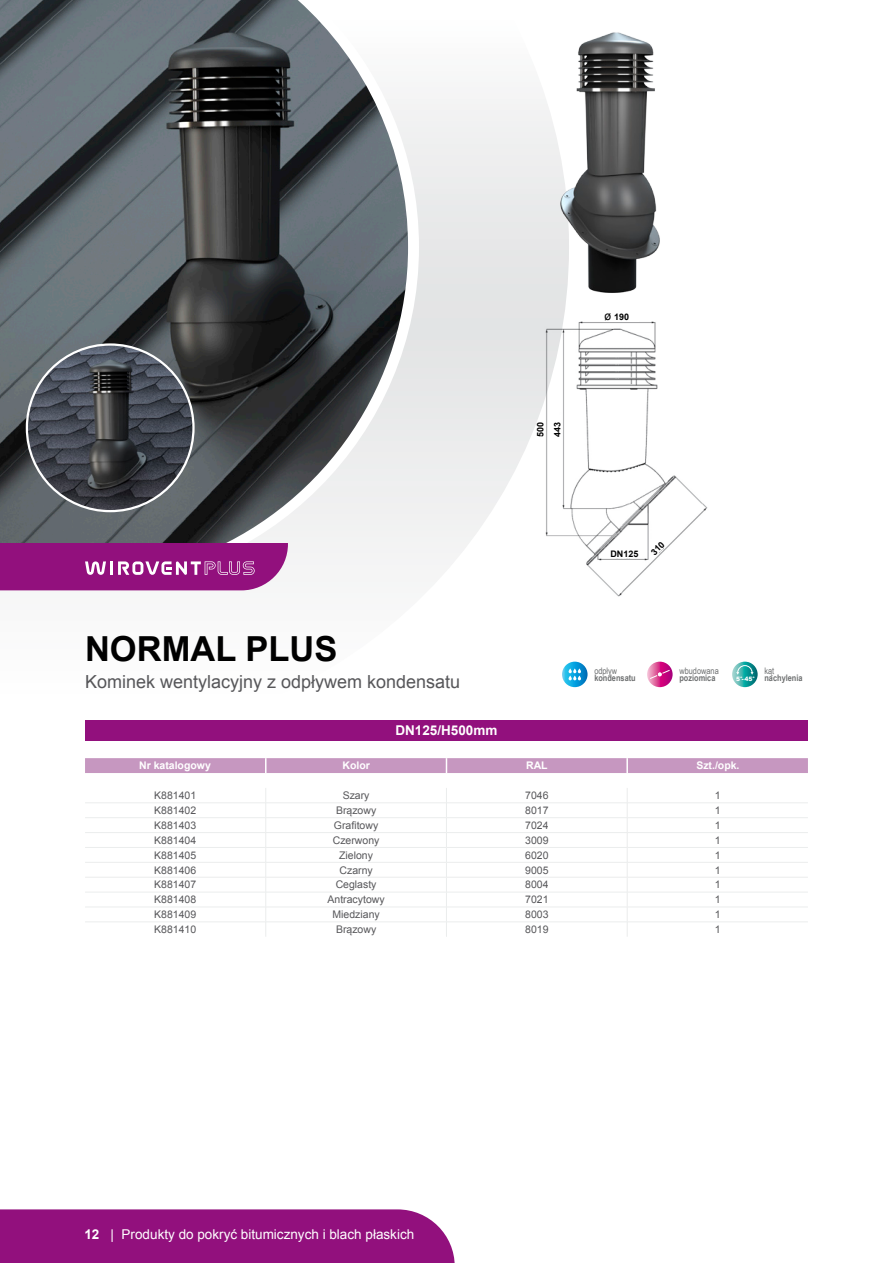
<style>
.page{position:relative;width:893px;height:1263px;background:#fff}
.page>*{position:absolute;margin:0;border:0;box-sizing:border-box;transform-origin:0 0}
.t1{font:700 34.5px "Arial";color:#000}
.t2{font:18px "Arial";color:#57575a}
.t3{font:13.5px "Arial";color:#fff}
.t4{font:700 13.5px "Arial";color:#fff}
.t5{font:10.5px "Arial";color:#57575a}
.t6{font:700 10.5px "Arial";color:#fff}
.t7{font:700 9px/7.5px "Arial Narrow";color:#6f7172;text-align:center}
.t8{font:700 9px/17px "Arial";color:#000}
.t9{font:9px "Arial Narrow";color:#6f7172}
.s1{font-weight:400;font-size:12px}
.s2{font-weight:400}
.s3{font-family:"Arial";font-weight:900;font-size:6px;color:#fff}
.s4{font-weight:700}
</style>
<div class="page">
<svg style="left:0;top:99px;width:569px;height:587px"></svg>
<img style="left:0;top:0;width:408px;height:552px">
<img style="left:27px;top:344px;width:166px;height:167px;border-radius:83px">
<div style="left:85px;top:720px;width:723px;height:21px;background:#92107d"></div>
<svg style="left:85px;top:758px;width:723px;height:15px;background:#c698c0"></svg>
<hr style="left:85px;top:802px;width:181px;height:1px;background:#ebeded">
<hr style="left:266px;top:802px;width:180px;height:1px;background:#ebeded">
<hr style="left:446px;top:802px;width:181px;height:1px;background:#ebeded">
<hr style="left:627px;top:802px;width:181px;height:1px;background:#ebeded">
<hr style="left:85px;top:817px;width:181px;height:1px;background:#ebeded">
<hr style="left:266px;top:817px;width:180px;height:1px;background:#ebeded">
<hr style="left:446px;top:817px;width:181px;height:1px;background:#ebeded">
<hr style="left:627px;top:817px;width:181px;height:1px;background:#ebeded">
<hr style="left:85px;top:832px;width:181px;height:1px;background:#ebeded">
<hr style="left:266px;top:832px;width:180px;height:1px;background:#ebeded">
<hr style="left:446px;top:832px;width:181px;height:1px;background:#ebeded">
<hr style="left:627px;top:832px;width:181px;height:1px;background:#ebeded">
<hr style="left:85px;top:847px;width:181px;height:1px;background:#ebeded">
<hr style="left:266px;top:847px;width:180px;height:1px;background:#ebeded">
<hr style="left:446px;top:847px;width:181px;height:1px;background:#ebeded">
<hr style="left:627px;top:847px;width:181px;height:1px;background:#ebeded">
<hr style="left:85px;top:862px;width:181px;height:1px;background:#ebeded">
<hr style="left:266px;top:862px;width:180px;height:1px;background:#ebeded">
<hr style="left:446px;top:862px;width:181px;height:1px;background:#ebeded">
<hr style="left:627px;top:862px;width:181px;height:1px;background:#ebeded">
<hr style="left:85px;top:877px;width:181px;height:1px;background:#ebeded">
<hr style="left:266px;top:877px;width:180px;height:1px;background:#ebeded">
<hr style="left:446px;top:877px;width:181px;height:1px;background:#ebeded">
<hr style="left:627px;top:877px;width:181px;height:1px;background:#ebeded">
<hr style="left:85px;top:892px;width:181px;height:1px;background:#ebeded">
<hr style="left:266px;top:892px;width:180px;height:1px;background:#ebeded">
<hr style="left:446px;top:892px;width:181px;height:1px;background:#ebeded">
<hr style="left:627px;top:892px;width:181px;height:1px;background:#ebeded">
<hr style="left:85px;top:907px;width:181px;height:1px;background:#ebeded">
<hr style="left:266px;top:907px;width:180px;height:1px;background:#ebeded">
<hr style="left:446px;top:907px;width:181px;height:1px;background:#ebeded">
<hr style="left:627px;top:907px;width:181px;height:1px;background:#ebeded">
<svg style="left:265px;top:788px;width:1px;height:149px"></svg>
<svg style="left:446px;top:788px;width:1px;height:149px"></svg>
<svg style="left:627px;top:788px;width:1px;height:149px"></svg>
<hr style="left:85px;top:922px;width:181px;height:1px;background:#ebeded">
<hr style="left:266px;top:922px;width:180px;height:1px;background:#ebeded">
<hr style="left:446px;top:922px;width:181px;height:1px;background:#ebeded">
<hr style="left:627px;top:922px;width:181px;height:1px;background:#ebeded">
<svg style="left:562px;top:662px;width:26px;height:25px"></svg>
<svg style="left:569px;top:668px;width:12px;height:12px"></svg>
<svg style="left:647px;top:662px;width:26px;height:25px"></svg>
<svg style="left:649px;top:669px;width:22px;height:11px"></svg>
<svg style="left:732px;top:662px;width:26px;height:25px"></svg>
<svg style="left:736px;top:665px;width:17px;height:10px"></svg>
<div style="left:0;top:1209px;width:455px;height:54px;background:#92107d"></div>
<img style="left:513px;top:326px;width:195px;height:275px">
<img style="left:508px;top:32px;width:152px;height:294px">
<svg style="left:0;top:544px;width:288px;height:46px;background:#9c2789"></svg>
<div style="left:604px;top:312px;width:34px;height:9px;background:#fff"></div>
<div style="left:610px;top:550px;width:32px;height:8px;background:#fff"></div>
<svg style="left:649px;top:531px;width:25px;height:26px"></svg>
<p class="t8" style="left:532px;top:437px;width:17px;rotate:-90deg">500<br>443</p>
<p class="t8" style="left:604px;top:309px;width:26px"><span class="s1">ø</span> 190</p>
<h1 class="t1" style="left:85px;top:626px;width:254px">NORMAL PLUS</h1>
<h2 class="t2" style="left:85px;top:669px;width:377px">Kominek wentylacyjny z odpływem kondensatu</h2>
<p class="t4" style="left:395px;top:722px;width:104px">DN125/H500mm</p>
<p class="t8" style="left:610px;top:545px;width:30px">DN125</p>
<p class="t9" style="left:594px;top:664px;width:24px">odpływ</p>
<p class="t7" style="left:594px;top:674px;width:43px">kondensatu</p>
<p class="t9" style="left:679px;top:664px;width:41px">wbudowana</p>
<p class="t7" style="left:679px;top:674px;width:38px">poziomica</p>
<p class="t7" style="left:736px;top:666px;width:68px"><span class="s2">kąt<br></span><span class="s3">5°-45°</span> nachylenia</p>
<p class="t6" style="left:139px;top:759px;width:73px">Nr katalogowy</p>
<p class="t6" style="left:342px;top:759px;width:29px">Kolor</p>
<p class="t6" style="left:526px;top:759px;width:23px">RAL</p>
<p class="t6" style="left:696px;top:759px;width:45px">Szt./opk.</p>
<p class="t5" style="left:154px;top:788px;width:44px">K881401</p>
<p class="t5" style="left:343px;top:788px;width:28px">Szary</p>
<p class="t5" style="left:525px;top:788px;width:25px">7046</p>
<p class="t5" style="left:715px;top:788px;width:7px">1</p>
<p class="t5" style="left:154px;top:803px;width:44px">K881402</p>
<p class="t5" style="left:336px;top:803px;width:42px">Brązowy</p>
<p class="t5" style="left:525px;top:803px;width:25px">8017</p>
<p class="t5" style="left:715px;top:803px;width:7px">1</p>
<p class="t5" style="left:154px;top:818px;width:44px">K881403</p>
<p class="t5" style="left:334px;top:818px;width:46px">Grafitowy</p>
<p class="t5" style="left:525px;top:818px;width:25px">7024</p>
<p class="t5" style="left:715px;top:818px;width:7px">1</p>
<p class="t5" style="left:154px;top:833px;width:44px">K881404</p>
<p class="t5" style="left:333px;top:833px;width:48px">Czerwony</p>
<p class="t5" style="left:525px;top:833px;width:25px">3009</p>
<p class="t5" style="left:715px;top:833px;width:7px">1</p>
<p class="t5" style="left:154px;top:848px;width:44px">K881405</p>
<p class="t5" style="left:339px;top:848px;width:35px">Zielony</p>
<p class="t5" style="left:525px;top:848px;width:25px">6020</p>
<p class="t5" style="left:715px;top:848px;width:7px">1</p>
<p class="t5" style="left:154px;top:863px;width:44px">K881406</p>
<p class="t5" style="left:339px;top:863px;width:35px">Czarny</p>
<p class="t5" style="left:525px;top:863px;width:25px">9005</p>
<p class="t5" style="left:715px;top:863px;width:7px">1</p>
<p class="t5" style="left:154px;top:878px;width:44px">K881407</p>
<p class="t5" style="left:336px;top:878px;width:42px">Ceglasty</p>
<p class="t5" style="left:525px;top:878px;width:25px">8004</p>
<p class="t5" style="left:715px;top:878px;width:7px">1</p>
<p class="t5" style="left:154px;top:893px;width:44px">K881408</p>
<p class="t5" style="left:328px;top:893px;width:59px">Antracytowy</p>
<p class="t5" style="left:525px;top:893px;width:25px">7021</p>
<p class="t5" style="left:715px;top:893px;width:7px">1</p>
<p class="t5" style="left:154px;top:908px;width:44px">K881409</p>
<p class="t5" style="left:332px;top:908px;width:49px">Miedziany</p>
<p class="t5" style="left:525px;top:908px;width:25px">8003</p>
<p class="t5" style="left:715px;top:908px;width:7px">1</p>
<p class="t5" style="left:154px;top:923px;width:44px">K881410</p>
<p class="t5" style="left:336px;top:923px;width:42px">Brązowy</p>
<p class="t5" style="left:525px;top:923px;width:25px">8019</p>
<p class="t5" style="left:715px;top:923px;width:7px">1</p>
<p class="t3" style="left:84px;top:1225px;width:331px"><span class="s4">12</span> | Produkty do pokryć bitumicznych i blach płaskich</p>
</div>
